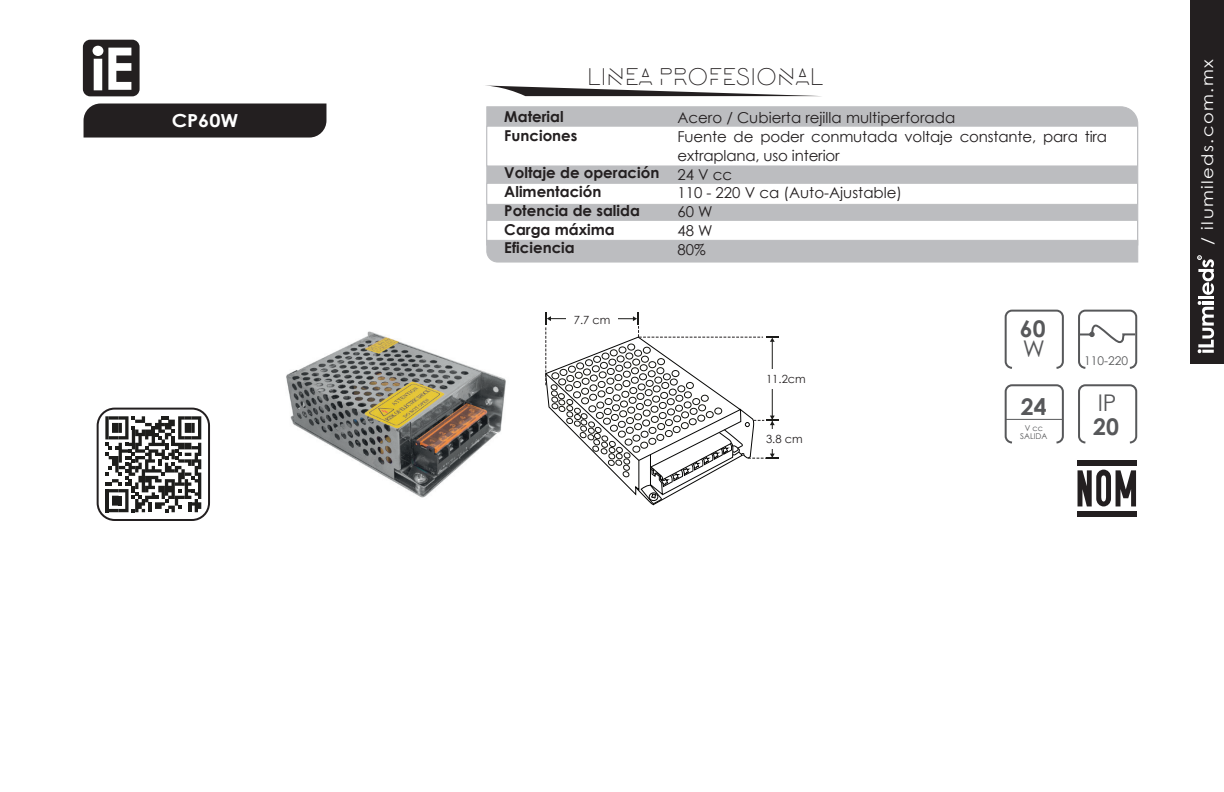
<style>
.page{position:relative;width:1224px;height:792px;background:#fff}
.page>*{position:absolute;margin:0;border:0;box-sizing:border-box;transform-origin:0 0}
.t1{font:24px "Lombok";color:#231f20}
.t2{font:700 23px "Century Gothic";color:#57585a}
.t3{font:23px "Century Gothic";color:#57585a}
.t4{font:700 18px "Century Gothic";color:#fff;scale:1.1 1}
.t5{font:16px "Century Gothic";letter-spacing:.08em;color:#fff;scale:1.12 1}
.t6{font:15px/18.8px "Century Gothic";letter-spacing:-.01em;color:#231f20}
.t7{font:700 15px "Century Gothic";color:#231f20}
.t8{font:12px "Century Gothic";color:#57585a}
.t9{font:11.2px "Century Gothic";color:#231f20}
.t10{font:8px "Century Gothic";color:#57585a}
</style>
<div class="page">
<div style="left:1190px;top:0;width:34px;height:364px;background:#231f20"></div>
<hr style="left:1198px;top:296px;width:16px;height:3px;background:#fff">
<svg style="left:1198px;top:301px;width:16px;height:52px"></svg>
<svg style="left:1197px;top:255px;width:17px;height:40px"></svg>
<div style="left:1078px;top:310px;width:59px;height:59px;border:2px solid #57585a;border-radius:6px"></div>
<svg style="left:1078px;top:324px;width:59px;height:20px"></svg>
<hr style="left:1006px;top:419px;width:57px;height:1px;background:#57585a">
<div style="left:1005px;top:384px;width:59px;height:59px;border:2px solid #57585a;border-radius:6px"></div>
<div style="left:1078px;top:384px;width:59px;height:59px;border:2px solid #57585a;border-radius:6px"></div>
<div style="left:1005px;top:310px;width:59px;height:59px;border:2px solid #57585a;border-radius:6px"></div>
<div style="left:1078px;top:461px;width:59px;height:5px;background:#231f20"></div>
<div style="left:1078px;top:511px;width:59px;height:5px;background:#231f20"></div>
<svg style="left:1078px;top:470px;width:58px;height:36px"></svg>
<img style="left:286px;top:331px;width:220px;height:167px">
<svg style="left:545px;top:312px;width:233px;height:193px"></svg>
<div style="left:558px;top:399px;width:7px;height:6px;border:1px solid #12120d;border-radius:2px"></div>
<div style="left:558px;top:393px;width:7px;height:6px;border:1px solid #12120d;border-radius:2px"></div>
<div style="left:84px;top:104px;width:242px;height:34px;background:#231f20"></div>
<div style="left:486px;top:106px;width:653px;height:133px;background:#bcbdc0"></div>
<div style="left:486px;top:126px;width:652px;height:40px;background:#fff;border:1px solid #bcbdc0"></div>
<div style="left:486px;top:183px;width:652px;height:22px;background:#fff;border:1px solid #bcbdc0"></div>
<div style="left:486px;top:220px;width:652px;height:22px;background:#fff;border:1px solid #bcbdc0"></div>
<svg style="left:486px;top:239px;width:653px;height:24px;background:#bfc0c3"></svg>
<div style="left:83px;top:40px;width:57px;height:56px;background:#231f20;border-radius:7px"></div>
<svg style="left:93px;top:46px;width:38px;height:44px"></svg>
<svg style="left:485px;top:85px;width:332px;height:11px"></svg>
<div style="left:97px;top:408px;width:113px;height:113px;border:2px solid #231f20;border-radius:17px"></div>
<svg style="left:105px;top:416px;width:96px;height:96px"></svg>
<p class="t1" style="left:587px;top:64px;width:238px">LINEA PROFESIONAL</p>
<p class="t4" style="left:172px;top:109px;width:62px">CP60W</p>
<p class="t7" style="left:504px;top:107px;width:61px">Material</p>
<p class="t7" style="left:504px;top:126px;width:75px">Funciones</p>
<p class="t7" style="left:504px;top:163px;width:157px">Voltaje de operación</p>
<p class="t7" style="left:504px;top:182px;width:99px">Alimentación</p>
<p class="t7" style="left:504px;top:201px;width:137px">Potencia de salida</p>
<p class="t7" style="left:504px;top:220px;width:112px">Carga máxima</p>
<p class="t7" style="left:504px;top:239px;width:72px">Eficiencia</p>
<p class="t6" style="left:677px;top:108px;width:279px">Acero / Cubierta rejilla multiperforada</p>
<p class="t6" style="left:677px;top:127px;width:431px">Fuente de poder conmutada voltaje constante, para tira extraplana, uso interior</p>
<p class="t6" style="left:677px;top:165px;width:56px">24 V cc</p>
<p class="t6" style="left:677px;top:183px;width:226px">110 - 220 V ca (Auto-Ajustable)</p>
<p class="t6" style="left:677px;top:202px;width:37px">60 W</p>
<p class="t6" style="left:677px;top:221px;width:37px">48 W</p>
<p class="t6" style="left:677px;top:240px;width:30px">80%</p>
<p class="t9" style="left:574px;top:312px;width:38px">7.7 cm</p>
<p class="t9" style="left:766px;top:371px;width:41px">11.2cm</p>
<p class="t9" style="left:766px;top:431px;width:38px">3.8 cm</p>
<p class="t2" style="left:1020px;top:314px;width:27px">60</p>
<p class="t3" style="left:1023px;top:335px;width:24px">W</p>
<p class="t2" style="left:1021px;top:392px;width:27px">24</p>
<p class="t10" style="left:1025px;top:423px;width:20px">V cc</p>
<p class="t10" style="left:1020px;top:431px;width:29px">SALIDA</p>
<p class="t8" style="left:1084px;top:353px;width:45px">110-220</p>
<p class="t3" style="left:1098px;top:389px;width:20px">IP</p>
<p class="t2" style="left:1093px;top:413px;width:27px">20</p>
<p class="t5" style="left:1198px;top:245px;width:167px;rotate:-90deg">/ ilumileds.com.mx</p>
</div>
